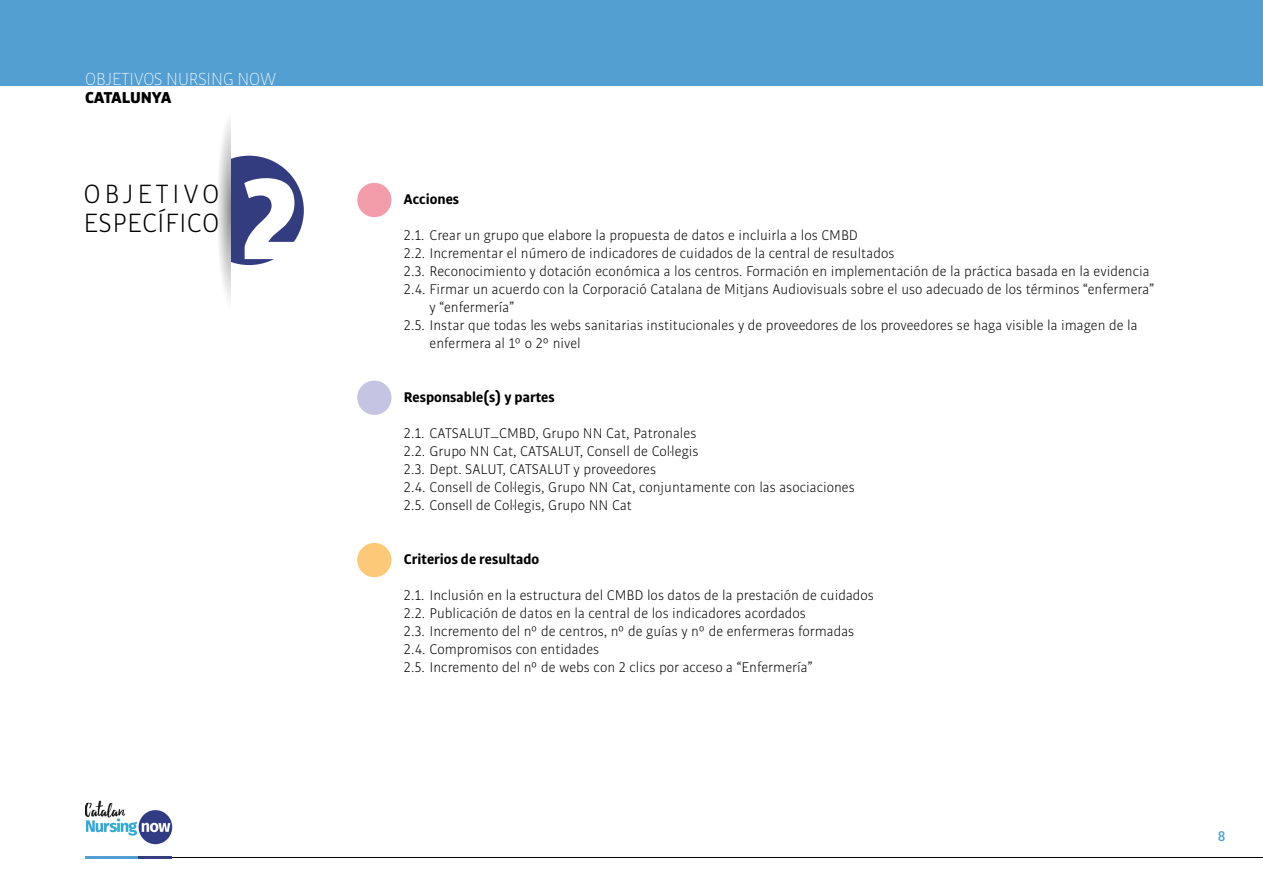
<style>
.page{position:relative;width:1263px;height:893px;background:#fff}
.page>*{position:absolute;margin:0;border:0;box-sizing:border-box;transform-origin:0 0}
.t1{font:900 123px "Bulo";color:#fff}
.t2{font:300 28.35px/29.5px "Bulo";letter-spacing:.015em;color:#000}
.t3{font:100 18.75px "Bulo";color:#fff}
.t4{font:900 16.95px "Bulo";color:#000}
.t5{font:300 15px/18px "Bulo";color:#000}
.t6{font:700 15px "Bulo";color:#000}
.t7{font:500 15px "Bulo";color:#549fd1}
</style>
<div class="page">
<img style="left:218px;top:120px;width:13px;height:180px">
<svg style="left:231px;top:156px;width:73px;height:109px"></svg>
<img style="left:85px;top:800px;width:88px;height:44px">
<hr style="left:85px;top:857px;width:1178px;height:1px;background:#000">
<hr style="left:85px;top:856px;width:53px;height:3px;background:#549fd1">
<hr style="left:138px;top:856px;width:34px;height:3px;background:#333c7f">
<div style="left:0;top:0;width:1263px;height:85px;background:#549fd1"></div>
<div style="left:357px;top:543px;width:34px;height:34px;background:#fcc978;border-radius:50%"></div>
<div style="left:357px;top:381px;width:34px;height:34px;background:#c5c4e3;border-radius:50%"></div>
<div style="left:357px;top:183px;width:34px;height:34px;background:#f39daa;border-radius:50%"></div>
<p class="t3" style="left:85px;top:68px;width:193px">OBJETIVOS NURSING NOW</p>
<p class="t4" style="left:85px;top:86px;width:88px">CATALUNYA</p>
<h1 class="t1" style="left:241px;top:136px;width:61px">2</h1>
<h2 class="t2" style="left:83px;top:178px;width:138px">OBJETIVO<br>ESPECÍFICO</h2>
<p class="t6" style="left:404px;top:190px;width:57px">Acciones</p>
<p class="t5" style="left:404px;top:226px;width:455px">2.1. Crear un grupo que elabore la propuesta de datos e incluirla a los CMBD</p>
<p class="t5" style="left:404px;top:244px;width:492px">2.2. Incrementar el número de indicadores de cuidados de la central de resultados</p>
<p class="t5" style="left:404px;top:262px;width:747px">2.3. Reconocimiento y dotación económica a los centros. Formación en implementación de la práctica basada en la evidencia</p>
<p class="t5" style="left:404px;top:280px;width:752px">2.4. Firmar un acuerdo con la Corporació Catalana de Mitjans Audiovisuals sobre el uso adecuado de los términos “enfermera”</p>
<p class="t5" style="left:429px;top:298px;width:86px">y “enfermería”</p>
<p class="t5" style="left:404px;top:316px;width:735px">2.5. Instar que todas les webs sanitarias institucionales y de proveedores de los proveedores se haga visible la imagen de la</p>
<p class="t5" style="left:429px;top:334px;width:153px">enfermera al 1º o 2º nivel</p>
<p class="t6" style="left:404px;top:388px;width:152px">Responsable(s) y partes</p>
<p class="t5" style="left:404px;top:424px;width:452px">2.1. CATSALUT_CMBD, Grupo NN Cat, Patronales<br>2.2. Grupo NN Cat, CATSALUT, Consell de Col·legis<br>2.3. Dept. SALUT, CATSALUT y proveedores<br>2.4. Consell de Col·legis, Grupo NN Cat, conjuntamente con las asociaciones 2.5. Consell de Col·legis, Grupo NN Cat</p>
<p class="t6" style="left:404px;top:550px;width:137px">Criterios de resultado</p>
<p class="t5" style="left:404px;top:586px;width:471px">2.1. Inclusión en la estructura del CMBD los datos de la prestación de cuidados 2.2. Publicación de datos en la central de los indicadores acordados<br>2.3. Incremento del nº de centros, nº de guías y nº de enfermeras formadas 2.4. Compromisos con entidades<br>2.5. Incremento del nº de webs con 2 clics por acceso a “Enfermería”</p>
<p class="t7" style="left:1218px;top:827px;width:9px">8</p>
</div>
